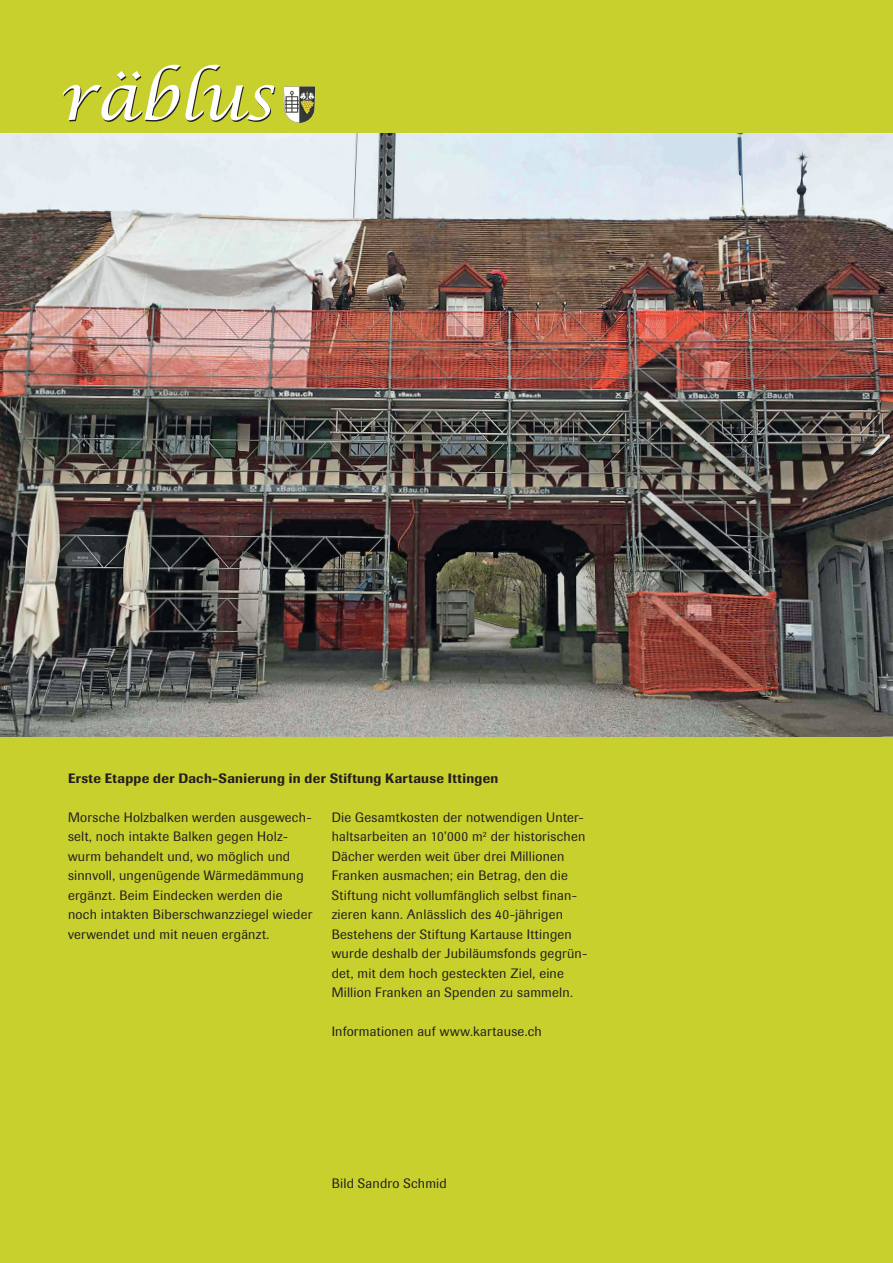
<style>
.page{position:relative;width:893px;height:1263px;background:#c8d02d}
.page>*{position:absolute;margin:0;border:0;box-sizing:border-box;transform-origin:0 0}
.t1{font:italic 64.2px "Lucida Calligraphy";color:#fff}
.t2{font:13.5px/19.5px "Imago";letter-spacing:.02em;color:#231f20}
.t3{font:500 13.5px "Imago";letter-spacing:.025em;color:#231f20}
</style>
<div class="page">
<img style="left:283px;top:86px;width:33px;height:36px">
<img style="left:0;top:133px;width:893px;height:603px">
<h1 class="t1" style="left:60px;top:58px;width:216px">räblus</h1>
<p class="t3" style="left:68px;top:770px;width:432px">Erste Etappe der Dach-Sanierung in der Stiftung Kartause Ittingen</p>
<p class="t2" style="left:68px;top:807px;width:246px">Morsche Holzbalken werden ausgewech&shy;selt, noch intakte Balken gegen Holz&shy;wurm behandelt und, wo möglich und sinnvoll, ungenügende Wärmedämmung ergänzt. Beim Eindecken werden die noch intakten Biberschwanzziegel wieder verwendet und mit neuen ergänzt.</p>
<p class="t2" style="left:332px;top:807px;width:257px">Die Gesamtkosten der notwendigen Unter&shy;haltsarbeiten an 10’000 m<sup>2</sup> der historischen Dächer werden weit über drei Millionen Franken ausmachen; ein Betrag, den die Stiftung nicht vollumfänglich selbst finan&shy;zieren kann. Anlässlich des 40-jährigen Bestehens der Stiftung Kartause Ittingen wurde deshalb der Jubiläumsfonds gegrün&shy;det, mit dem hoch gesteckten Ziel, eine Million Franken an Spenden zu sammeln.</p>
<p class="t2" style="left:332px;top:1022px;width:212px">Informationen auf www.kartause.ch</p>
<p class="t2" style="left:332px;top:1173px;width:117px">Bild Sandro Schmid</p>
</div>
